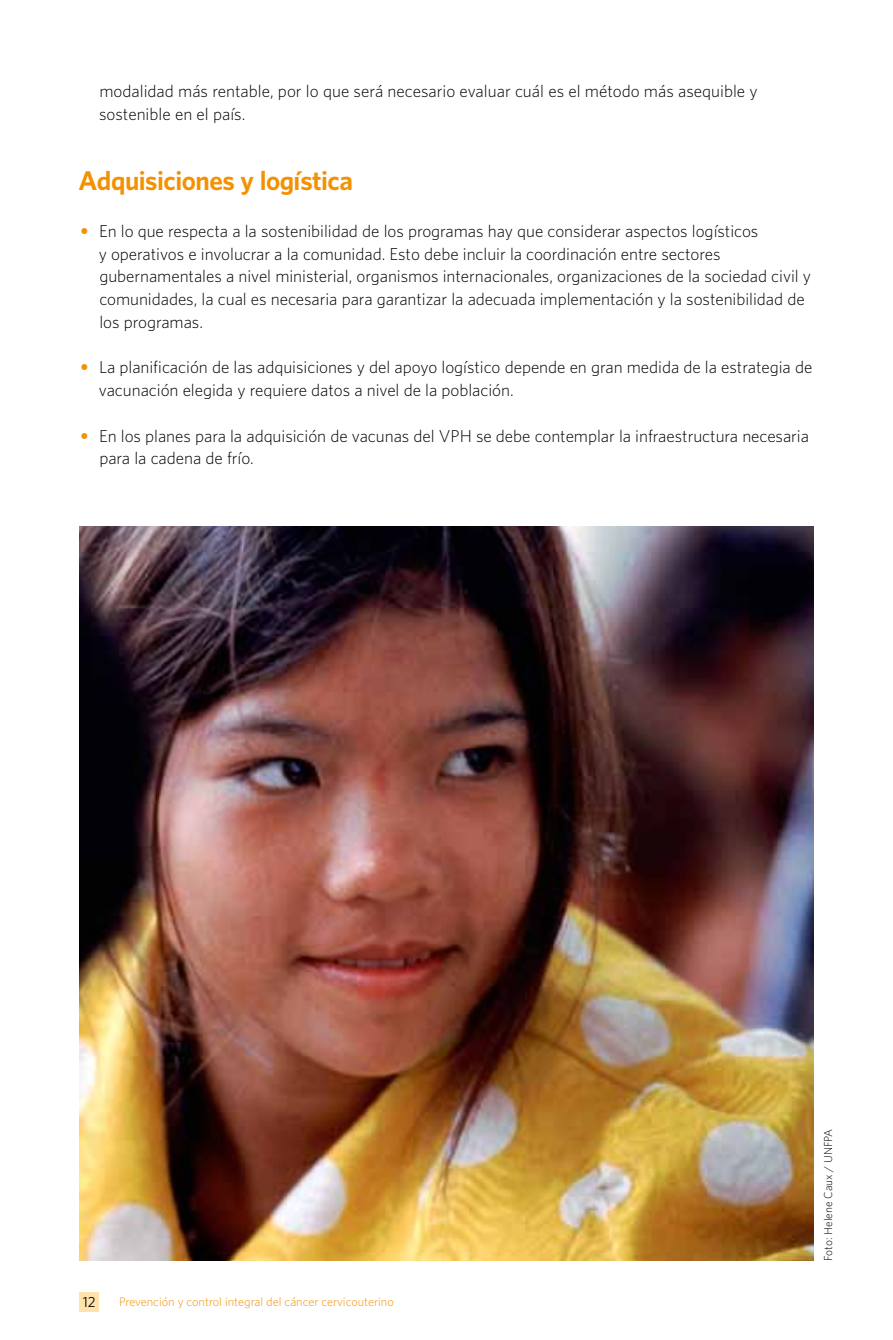
<style>
.page{position:relative;width:893px;height:1340px;background:#fff}
.page>*{position:absolute;margin:0;border:0;box-sizing:border-box;transform-origin:0 0}
.t1{font:700 24.5px "UNFPA";letter-spacing:-.02em;color:#f39100}
.t2{font:300 15.75px/22.8px "UNFPA";letter-spacing:-.005em;color:#000}
.t3{font:13.12px "UNFPA Text";color:#000}
.t4{font:300 11.38px "UNFPA";letter-spacing:-.005em;color:#f39100}
.t5{font:300 10.5px "UNFPA";letter-spacing:-.005em;color:#000}
.s1{font-weight:700;color:#f39100}
</style>
<div class="page">
<img style="left:79px;top:526px;width:735px;height:734px">
<div style="left:79px;top:1291px;width:20px;height:20px;background:#ffe3aa"></div>
<p class="t2" style="left:99px;top:79px;width:660px">modalidad más rentable, por lo que será necesario evaluar cuál es el método más asequible y sostenible en el país.</p>
<h1 class="t1" style="left:79px;top:164px;width:276px">Adquisiciones y logística</h1>
<p class="t2" style="left:99px;top:219px;width:714px;text-indent:-18px"><span class="s1">•</span> En lo que respecta a la sostenibilidad de los programas hay que considerar aspectos logísticos<br>y operativos e involucrar a la comunidad. Esto debe incluir la coordinación entre sectores gubernamentales a nivel ministerial, organismos internacionales, organizaciones de la sociedad civil y comunidades, la cual es necesaria para garantizar la adecuada implementación y la sostenibilidad de los programas.</p>
<p class="t2" style="left:99px;top:356px;width:715px;text-indent:-18px"><span class="s1">•</span> La planificación de las adquisiciones y del apoyo logístico depende en gran medida de la estrategia de vacunación elegida y requiere datos a nivel de la población.</p>
<p class="t2" style="left:99px;top:424px;width:711px;text-indent:-19px"><span class="s1">•</span> En los planes para la adquisición de vacunas del VPH se debe contemplar la infraestructura necesaria para la cadena de frío.</p>
<p class="t3" style="left:83px;top:1293px;width:14px">12</p>
<p class="t4" style="left:119px;top:1294px;width:276px">Prevención y control integral del cáncer cervicouterino</p>
<p class="t5" style="left:822px;top:1260px;width:133px;rotate:-90deg">Foto: Helene Caux / UNFPA</p>
</div>
